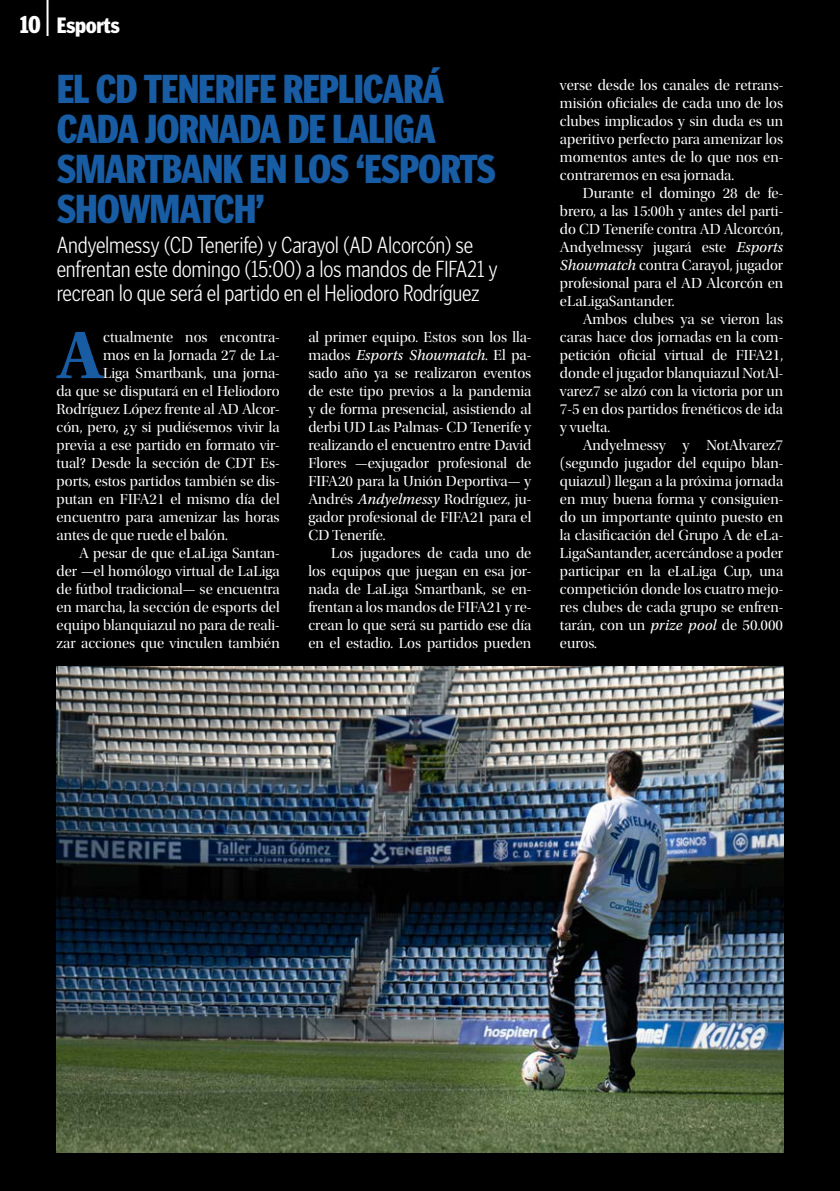
<style>
.page{position:relative;width:840px;height:1191px;background:#fff}
.page>*{position:absolute;margin:0;border:0;box-sizing:border-box;transform-origin:0 0}
.t1{font:700 70.4px "Utopia Std";color:#185ca4}
.t2{font:900 40px/40px "Poynter Gothic Text Cond";letter-spacing:-.03em;color:#185ca4}
.t3{font:300 24px/24px "Poynter Gothic Text Cond";letter-spacing:-.01em;color:#fff}
.t4{font:900 22px "Poynter Gothic Text Cond";letter-spacing:-.02em;color:#fff}
.t5{font:15.2px/18px "Utopia Std Disp";color:#fff;text-align:justify}
.t6{font:italic 15.2px "Utopia Std";color:#fff}
.s1{font-size:24px}
.s2{font-family:"Utopia Std Disp";font-style:normal}
.s3{font-family:"Utopia Std";font-style:italic}
</style>
<div class="page">
<div style="left:0;top:0;width:839px;height:1191px;background:#000"></div>
<hr style="left:46px;top:0;width:2px;height:36px;background:#fff">
<img style="left:57px;top:666px;width:725px;height:486px">
<h3 class="t4" style="left:20px;top:13px;width:102px"><span class="s1">10</span> Esports</h3>
<h2 class="t2" style="left:57px;top:69px;width:440px">EL CD TENERIFE REPLICARÁ<br>CADA JORNADA DE LALIGA<br>SMARTBANK EN LOS ‘ESPORTS<br>SHOWMATCH’</h2>
<h3 class="t3" style="left:57px;top:233px;width:442px">Andyelmessy (CD Tenerife) y Carayol (AD Alcorcón) se enfrentan este domingo (15:00) a los mandos de FIFA21 y recrean lo que será el partido en el Heliodoro Rodríguez</h3>
<h1 class="t1" style="left:57px;top:314px;width:48px">A</h1>
<p class="t5" style="left:103px;top:328px;width:178px">ctualmente nos encontra-</p>
<p class="t5" style="left:308px;top:328px;width:224px">al primer equipo. Estos son los lla-</p>
<p class="t6" style="left:308px;top:347px;width:224px"><span class="s2">mados</span> Esports Showmatch<span class="s2">. El pa-</span></p>
<p class="t5" style="left:308px;top:364px;width:224px">sado año ya se realizaron eventos de este tipo previos a la pandemia y de forma presencial, asistiendo al derbi UD Las Palmas- CD Tenerife y realizando el encuentro entre David Flores —exjugador profesional de FIFA20 para la Unión Deportiva— y Andrés <span class="s3">Andyelmessy</span> Rodríguez, ju&shy;gador profesional de FIFA21 para el CD Tenerife.</p>
<p class="t5" style="left:308px;top:544px;width:224px;text-indent:23px">Los jugadores de cada uno de los equipos que juegan en esa jor&shy;nada de LaLiga Smartbank, se en&shy;frentan a los mandos de FIFA21 y re&shy;crean lo que será su partido ese día en el estadio. Los partidos pueden</p>
<p class="t5" style="left:103px;top:346px;width:178px">mos en la Jornada 27 de La-</p>
<p class="t5" style="left:103px;top:364px;width:178px">Liga Smartbank, una jorna-</p>
<p class="t5" style="left:56px;top:382px;width:224px">da que se disputará en el Heliodoro</p>
<p class="t5" style="left:56px;top:400px;width:224px">Rodríguez López frente al AD Alcor-</p>
<p class="t5" style="left:56px;top:418px;width:224px">cón, pero, ¿y si pudiésemos vivir la</p>
<p class="t5" style="left:56px;top:436px;width:224px">previa a ese partido en formato vir-</p>
<p class="t5" style="left:56px;top:454px;width:224px">tual? Desde la sección de CDT Es-</p>
<p class="t5" style="left:56px;top:472px;width:224px">ports, estos partidos también se dis-</p>
<p class="t5" style="left:56px;top:490px;width:224px">putan en FIFA21 el mismo día del</p>
<p class="t5" style="left:56px;top:508px;width:224px">encuentro para amenizar las horas</p>
<p class="t5" style="left:56px;top:526px;width:173px">antes de que ruede el balón.</p>
<p class="t5" style="left:79px;top:544px;width:202px">A pesar de que eLaLiga Santan-</p>
<p class="t5" style="left:56px;top:562px;width:224px">der —el homólogo virtual de LaLiga</p>
<p class="t5" style="left:56px;top:580px;width:225px">de fútbol tradicional— se encuentra</p>
<p class="t5" style="left:56px;top:598px;width:224px">en marcha, la sección de esports del</p>
<p class="t5" style="left:56px;top:616px;width:224px">equipo blanquiazul no para de reali-</p>
<p class="t5" style="left:56px;top:634px;width:224px">zar acciones que vinculen también</p>
<p class="t5" style="left:559px;top:76px;width:225px">verse desde los canales de retrans&shy;misión oficiales de cada uno de los clubes implicados y sin duda es un aperitivo perfecto para amenizar los momentos antes de lo que nos en&shy;contraremos en esa jornada.</p>
<p class="t5" style="left:559px;top:184px;width:225px;text-indent:23px">Durante el domingo 28 de fe&shy;brero, a las 15:00h y antes del parti&shy;do CD Tenerife contra AD Alcorcón, Andyelmessy jugará este <span class="s3">Esports Showmatch</span> contra Carayol, jugador profesional para el AD Alcorcón en eLaLigaSantander.</p>
<p class="t5" style="left:559px;top:310px;width:225px;text-indent:23px">Ambos clubes ya se vieron las caras hace dos jornadas en la com&shy;petición oficial virtual de FIFA21, donde el jugador blanquiazul NotAl&shy;varez7 se alzó con la victoria por un 7-5 en dos partidos frenéticos de ida y vuelta.</p>
<p class="t5" style="left:559px;top:436px;width:225px;text-indent:23px">Andyelmessy y NotAlvarez7 (segundo jugador del equipo blan&shy;quiazul) llegan a la próxima jornada en muy buena forma y consiguien&shy;do un importante quinto puesto en la clasificación del Grupo A de eLa-LigaSantander, acercándose a poder participar en la eLaLiga Cup, una competición donde los cuatro mejo&shy;res clubes de cada grupo se enfren&shy;tarán, con un <span class="s3">prize pool</span> de 50.000 euros.</p>
</div>
